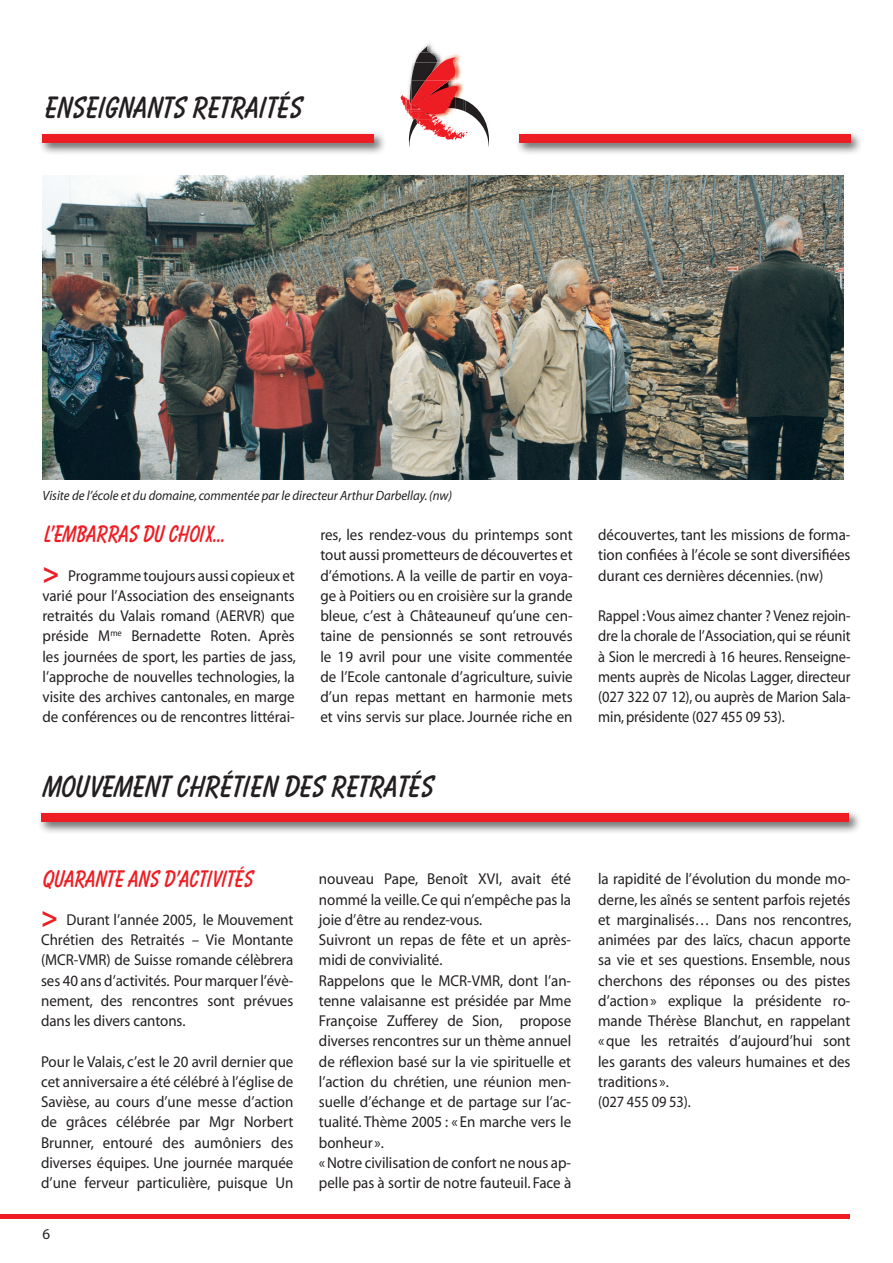
<style>
.page{position:relative;width:893px;height:1263px;background:#fff}
.page>*{position:absolute;margin:0;border:0;box-sizing:border-box;transform-origin:0 0}
.t1{font:700 27px "Balloon";color:#231f20}
.Texte_général_allema{font:700 21px "Balloon";color:#ee1d23;scale:.95 1}
.texte_général_frança{font:700 21px "Balloon";color:#ee1d23;scale:.95 1}
.texte_général_frança-2{font:15.75px/20.2px "Myriad";color:#231f20;text-align:justify;scale:.95 1}
.texte_général_frança-3{font:15.75px/20.2px "Myriad";color:#231f20;text-align:justify;scale:.92 1}
.Texte_général_allema-2{font:15.75px/20.2px "Myriad";letter-spacing:-.005em;color:#231f20;text-align:justify;scale:.95 1}
.texte_général_frança-4{font:15.75px/20.2px "Myriad";color:#231f20;text-align:justify;scale:.96 1}
.t2{font:15px "Myriad";color:#231f20}
.texte_général_frança-5{font:italic 13.5px "Myriad";color:#231f20;scale:.95 1}
.s1{font-weight:700;font-size:30px;color:#ee1d23}
</style>
<div class="page">
<hr style="left:0;top:1215px;width:850px;height:4px;background:#ee1d23">
<img style="left:43px;top:176px;width:800px;height:303px">
<div style="left:39px;top:131px;width:347px;height:24px;background:#231f20;opacity:.75"></div>
<div style="left:43px;top:135px;width:331px;height:8px;background:#ee1d23"></div>
<svg style="left:400px;top:43px;width:89px;height:104px"></svg>
<div style="left:515px;top:131px;width:348px;height:24px;background:#231f20;opacity:.75"></div>
<div style="left:519px;top:135px;width:331px;height:8px;background:#ee1d23"></div>
<div style="left:37px;top:809px;width:824px;height:25px;background:#231f20;opacity:.75"></div>
<div style="left:41px;top:813px;width:808px;height:9px;background:#ee1d23"></div>
<p class="t1" style="left:43px;top:91px;width:259px">enseignants Retraités</p>
<p class="texte_général_frança-5" style="left:43px;top:488px;width:433px">Visite de l’école et du domaine, commentée par le directeur Arthur Darbellay. (nw)</p>
<p class="texte_général_frança" style="left:43px;top:521px;width:193px">l’embarras du choix…</p>
<p class="texte_général_frança-2" style="left:43px;top:566px;width:268px"><span class="s1">&gt;</span> Programme toujours aussi copieux et varié pour l’Association des enseignants retraités du Valais romand (AERVR) que préside M<sup>me</sup> Bernadette Roten. Après les journées de sport, les parties de jass, l’approche de nouvelles technologies, la visite des archives cantonales, en marge de conférences ou de rencontres littérai-</p>
<p class="texte_général_frança-2" style="left:320px;top:525px;width:267px">res, les rendez-vous du printemps sont tout aussi prometteurs de découvertes et d’émotions. A la veille de partir en voya&shy;ge à Poitiers ou en croisière sur la grande bleue, c’est à Châteauneuf qu’une cen&shy;taine de pensionnés se sont retrouvés le 19 avril pour une visite commentée de l’Ecole cantonale d’agriculture, suivie d’un repas mettant en harmonie mets et vins servis sur place. Journée riche en</p>
<p class="t1" style="left:41px;top:770px;width:392px">mouvement chrétien des retratés</p>
<p class="texte_général_frança-2" style="left:598px;top:525px;width:267px">découvertes, tant les missions de forma&shy;tion confiées à l’école se sont diversifiées durant ces dernières décennies. (nw)</p>
<p class="texte_général_frança-3" style="left:598px;top:606px;width:276px">Rappel : Vous aimez chanter ? Venez rejoin&shy;dre la chorale de l’Association, qui se réunit à Sion le mercredi à 16 heures. Renseigne&shy;ments auprès de Nicolas Lagger, directeur (027 322 07 12), ou auprès de Marion Sala&shy;min, présidente (027 455 09 53).</p>
<p class="Texte_général_allema" style="left:41px;top:865px;width:223px">quarante ans d’activités</p>
<p class="Texte_général_allema-2" style="left:41px;top:910px;width:267px"><span class="s1">&gt;</span> Durant l’année 2005, le Mouvement Chrétien des Retraités – Vie Montante (MCR-VMR) de Suisse romande célèbrera ses 40 ans d’activités. Pour marquer l’évè&shy;nement, des rencontres sont prévues dans les divers cantons.</p>
<p class="texte_général_frança-2" style="left:41px;top:1052px;width:267px">Pour le Valais, c’est le 20 avril dernier que cet anniversaire a été célébré à l’église de Savièse, au cours d’une messe d’action de grâces célébrée par Mgr Norbert Brunner, entouré des aumôniers des diverses équipes. Une journée marquée d’une ferveur particulière, puisque Un</p>
<p class="t2" style="left:43px;top:1226px;width:9px">6</p>
<p class="texte_général_frança-4" style="left:319px;top:870px;width:264px">nouveau Pape, Benoît XVI, avait été nommé la veille. Ce qui n’empêche pas la joie d’être au rendez-vous.</p>
<p class="texte_général_frança-2" style="left:319px;top:930px;width:267px">Suivront un repas de fête et un après&shy;midi de convivialité.</p>
<p class="texte_général_frança-2" style="left:319px;top:971px;width:267px">Rappelons que le MCR-VMR, dont l’an&shy;tenne valaisanne est présidée par Mme Françoise Zufferey de Sion, propose diverses rencontres sur un thème annuel de réflexion basé sur la vie spirituelle et l’action du chrétien, une réunion men&shy;suelle d’échange et de partage sur l’ac&shy;tualité. Thème 2005 : «En marche vers le bonheur ».</p>
<p class="texte_général_frança-2" style="left:319px;top:1153px;width:267px">«Notre civilisation de confort ne nous ap&shy;pelle pas à sortir de notre fauteuil. Face à</p>
<p class="texte_général_frança-2" style="left:598px;top:870px;width:268px">la rapidité de l’évolution du monde mo&shy;derne, les aînés se sentent parfois rejetés et marginalisés… Dans nos rencontres, animées par des laïcs, chacun apporte sa vie et ses questions. Ensemble, nous cherchons des réponses ou des pistes d’action» explique la présidente ro&shy;mande Thérèse Blanchut, en rappelant «que les retraités d’aujourd’hui sont les garants des valeurs humaines et des traditions ».</p>
<p class="texte_général_frança-3" style="left:598px;top:1092px;width:102px">(027 455 09 53).</p>
</div>
